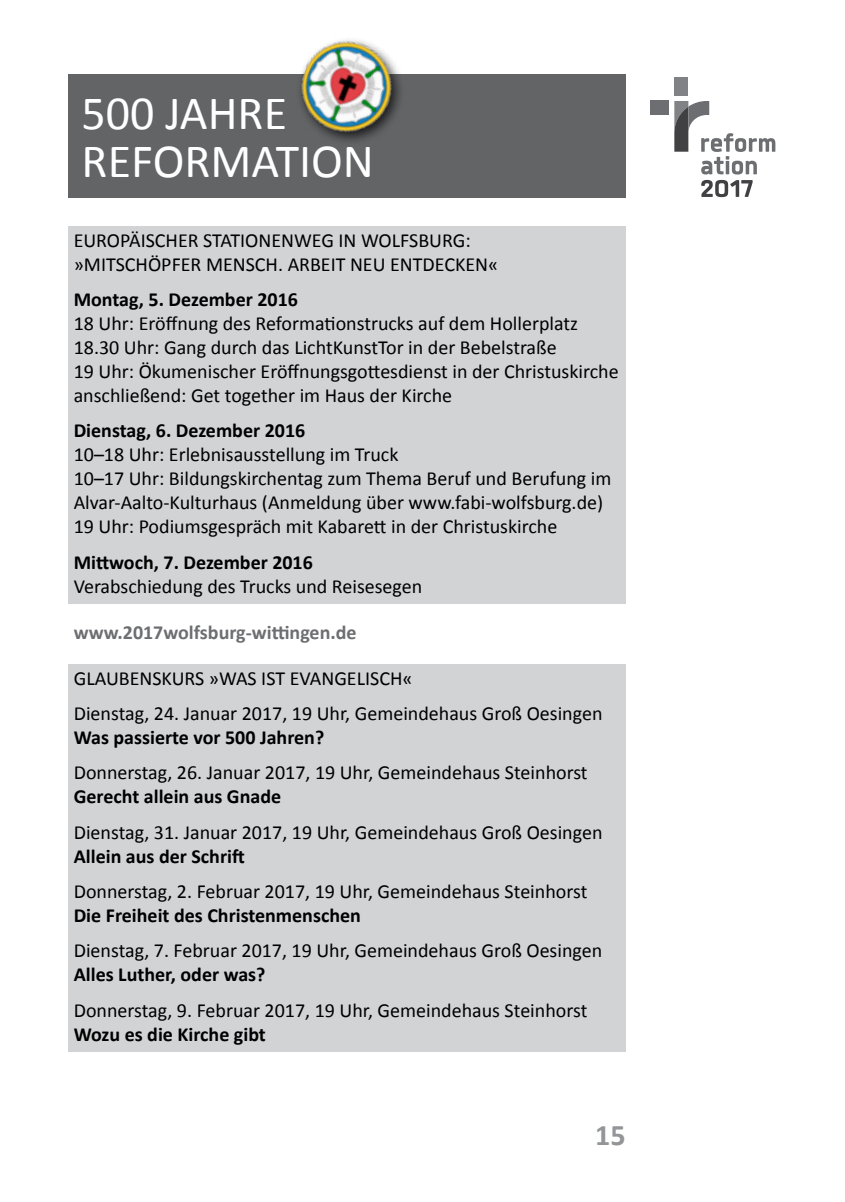
<style>
.page{position:relative;width:845px;height:1202px;background:#fff}
.page>*{position:absolute;margin:0;border:0;box-sizing:border-box;transform-origin:0 0}
.t1{font:48px/48px "Calibri";color:#fff}
.t2{font:700 30px "Calibri";color:#939598}
.t3{font:20px/24px "Calibri";color:#000}
.t4{font:700 20px "Calibri";color:#000}
.t5{font:700 20px "Calibri";color:#6d6e71}
</style>
<div class="page">
<div style="left:68px;top:74px;width:558px;height:124px;background:#636466"></div>
<div style="left:674px;top:77px;width:14px;height:19px;background:#808285"></div>
<div style="left:650px;top:101px;width:19px;height:14px;background:#6d6e71"></div>
<svg style="left:674px;top:101px;width:101px;height:96px"></svg>
<img style="left:300px;top:40px;width:101px;height:102px">
<div style="left:68px;top:226px;width:558px;height:378px;background:#d1d3d4"></div>
<div style="left:68px;top:664px;width:558px;height:387px;background:#d1d3d4"></div>
<h1 class="t1" style="left:82px;top:89px;width:294px">500 JAHRE<br>REFORMATION</h1>
<p class="t3" style="left:74px;top:228px;width:426px">EUROPÄISCHER STATIONENWEG IN WOLFSBURG: »MITSCHÖPFER MENSCH. ARBEIT NEU ENTDECKEN«</p>
<p class="t4" style="left:74px;top:286px;width:226px">Montag, 5. Dezember 2016</p>
<p class="t3" style="left:74px;top:311px;width:546px">18 Uhr: Eröffnung des Reformationstrucks auf dem Hollerplatz 18.30 Uhr: Gang durch das LichtKunstTor in der Bebelstraße<br>19 Uhr: Ökumenischer Eröffnungsgottesdienst in der Christuskirche anschließend: Get together im Haus der Kirche</p>
<p class="t4" style="left:74px;top:418px;width:233px">Dienstag, 6. Dezember 2016</p>
<p class="t3" style="left:74px;top:443px;width:539px">10–18 Uhr: Erlebnisausstellung im Truck<br>10–17 Uhr: Bildungskirchentag zum Thema Beruf und Berufung im Alvar-Aalto-Kulturhaus (Anmeldung über www.fabi-wolfsburg.de)<br>19 Uhr: Podiumsgespräch mit Kabarett in der Christuskirche</p>
<p class="t4" style="left:74px;top:549px;width:241px">Mittwoch, 7. Dezember 2016</p>
<p class="t3" style="left:74px;top:574px;width:350px">Verabschiedung des Trucks und Reisesegen</p>
<p class="t5" style="left:74px;top:619px;width:284px">www.2017wolfsburg-wittingen.de</p>
<p class="t3" style="left:74px;top:660px;width:530px;line-height:35.4px">GLAUBENSKURS »WAS IST EVANGELISCH«<br>Dienstag, 24. Januar 2017, 19 Uhr, Gemeindehaus Groß Oesingen</p>
<p class="t4" style="left:74px;top:724px;width:252px">Was passierte vor 500 Jahren?</p>
<p class="t3" style="left:74px;top:761px;width:515px">Donnerstag, 26. Januar 2017, 19 Uhr, Gemeindehaus Steinhorst</p>
<p class="t4" style="left:74px;top:784px;width:209px">Gerecht allein aus Gnade</p>
<p class="t3" style="left:74px;top:820px;width:530px">Dienstag, 31. Januar 2017, 19 Uhr, Gemeindehaus Groß Oesingen</p>
<p class="t4" style="left:74px;top:843px;width:173px">Allein aus der Schrift</p>
<p class="t3" style="left:74px;top:879px;width:515px">Donnerstag, 2. Februar 2017, 19 Uhr, Gemeindehaus Steinhorst</p>
<p class="t4" style="left:74px;top:902px;width:289px">Die Freiheit des Christenmenschen</p>
<p class="t3" style="left:74px;top:939px;width:530px">Dienstag, 7. Februar 2017, 19 Uhr, Gemeindehaus Groß Oesingen</p>
<p class="t4" style="left:74px;top:962px;width:193px">Alles Luther, oder was?</p>
<p class="t3" style="left:74px;top:998px;width:515px">Donnerstag, 9. Februar 2017, 19 Uhr, Gemeindehaus Steinhorst</p>
<p class="t4" style="left:74px;top:1021px;width:194px">Wozu es die Kirche gibt</p>
<h2 class="t2" style="left:595px;top:1116px;width:32px">15</h2>
</div>
